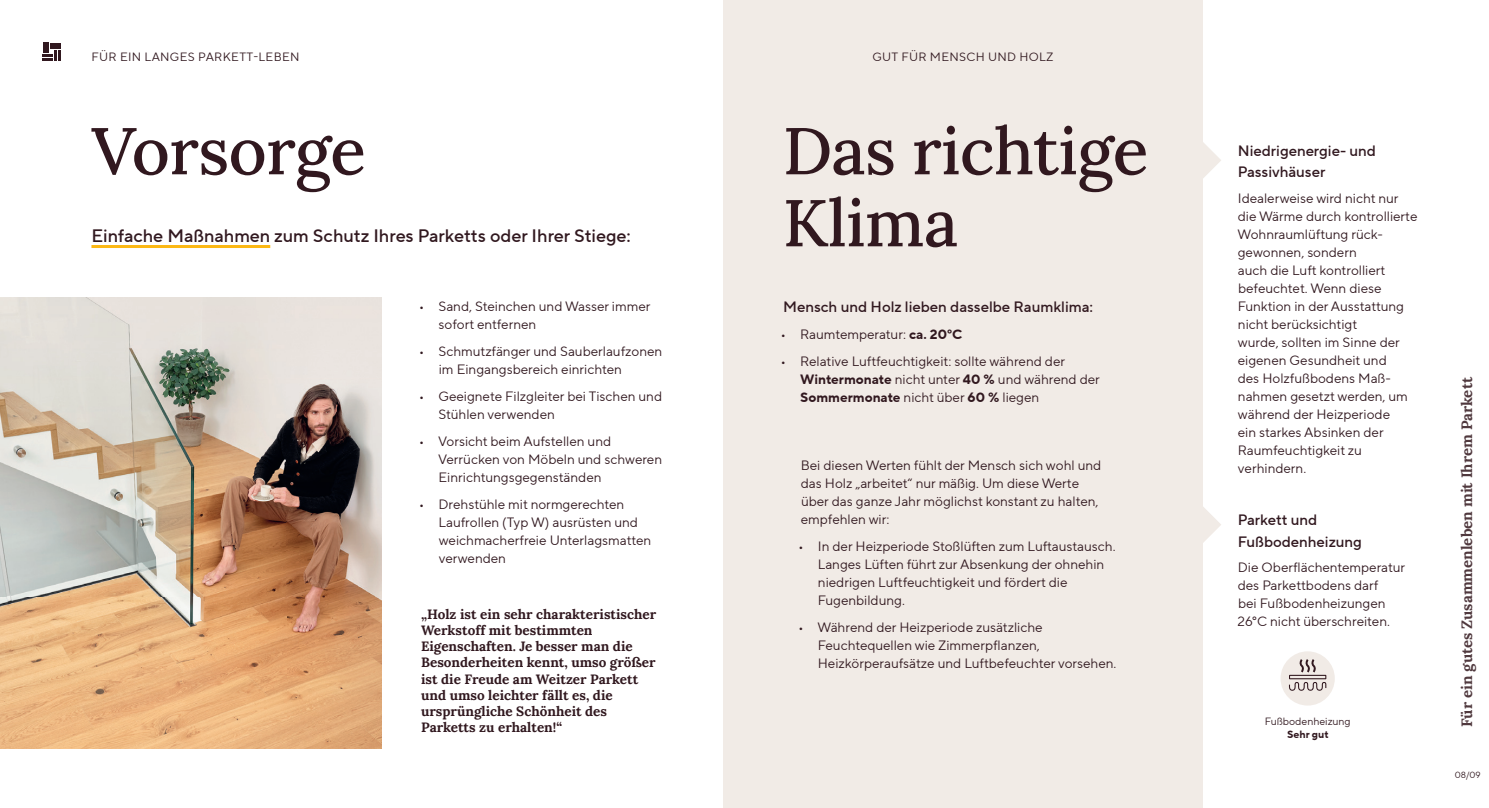
<style>
.page{position:relative;width:1489px;height:808px;background:#fff}
.page>*{position:absolute;margin:0;border:0;box-sizing:border-box;transform-origin:0 0}
.t1{font:500 66px/72px "Lora";letter-spacing:-.01em;color:#31181f}
.t2{font:500 18px "TT Norms Pro";color:#31181f}
.t3{font:500 15px/21.6px "TT Norms Pro";color:#31181f}
.t4{font:700 15px "Lora";color:#50393e}
.t5{font:13.5px/18px "TT Norms Pro";color:#31181f}
.t6{font:700 13.5px/16.2px "Lora";color:#31181f}
.t7{font:12px "TT Norms Pro";letter-spacing:.025em;color:#31181f}
.t8{font:10.5px "TT Norms Pro";color:#31181f}
.t9{font:700 10.5px "TT Norms Pro";color:#31181f}
.t10{font:9px "TT Norms Pro";color:#31181f}
.s1{font-weight:700}
</style>
<div class="page">
<div style="left:723px;top:0;width:479px;height:808px;background:#f1ebe6"></div>
<img style="left:0;top:298px;width:381px;height:450px">
<hr style="left:91px;top:245px;width:179px;height:3px;background:#fcb814">
<svg style="left:43px;top:43px;width:18px;height:18px"></svg>
<div style="left:1280px;top:651px;width:54px;height:54px;background:#f1ebe6;border-radius:50%"></div>
<svg style="left:1289px;top:659px;width:37px;height:32px"></svg>
<svg style="left:1202px;top:141px;width:19px;height:38px"></svg>
<svg style="left:1202px;top:506px;width:19px;height:37px"></svg>
<p class="t7" style="left:91px;top:48px;width:209px">FÜR EIN LANGES PARKETT-LEBEN</p>
<p class="t7" style="left:872px;top:48px;width:183px">GUT FÜR MENSCH UND HOLZ</p>
<h1 class="t1" style="left:91px;top:110px;width:276px">Vorsorge</h1>
<h2 class="t2" style="left:91px;top:223px;width:541px">Einfache Maßnahmen zum Schutz Ihres Parketts oder Ihrer Stiege:</h2>
<p class="t5" style="left:438px;top:297px;width:213px;text-indent:-20px">• Sand, Steinchen und Wasser immer sofort entfernen</p>
<p class="t5" style="left:439px;top:342px;width:225px;text-indent:-20px">• Schmutzfänger und Sauberlaufzonen im Eingangsbereich einrichten</p>
<p class="t5" style="left:438px;top:387px;width:225px;text-indent:-20px">• Geeignete Filzgleiter bei Tischen und<br>Stühlen verwenden</p>
<p class="t5" style="left:438px;top:432px;width:225px;text-indent:-19px">• Vorsicht beim Aufstellen und<br>Verrücken von Möbeln und schweren<br>Einrichtungsgegenständen</p>
<p class="t5" style="left:438px;top:495px;width:214px;text-indent:-20px">• Drehstühle mit normgerechten<br>Laufrollen (Typ W) ausrüsten und weichmacherfreie Unterlagsmatten verwenden</p>
<p class="t6" style="left:421px;top:605px;width:236px">„Holz ist ein sehr charakteristischer<br>Werkstoff mit bestimmten<br>Eigenschaften. Je besser man die<br>Besonderheiten kennt, umso größer ist die Freude am Weitzer Parkett und umso leichter fällt es, die ursprüngliche Schönheit des<br>Parketts zu erhalten!“</p>
<h1 class="t1" style="left:782px;top:110px;width:367px">Das richtige<br>Klima</h1>
<p class="t3" style="left:783px;top:296px;width:311px">Mensch und Holz lieben dasselbe Raumklima:</p>
<p class="t5" style="left:780px;top:325px;width:183px">• Raumtemperatur: <span class="s1">ca. 20°C</span></p>
<p class="t5" style="left:800px;top:352px;width:301px;text-indent:-20px">• Relative Luftfeuchtigkeit: sollte während der<br><span class="s1">Wintermonate</span> nicht unter <span class="s1">40 %</span> und während der<br><span class="s1">Sommermonate</span> nicht über <span class="s1">60 %</span> liegen</p>
<p class="t5" style="left:800px;top:456px;width:302px">Bei diesen Werten fühlt der Mensch sich wohl und das Holz „arbeitet“ nur mäßig. Um diese Werte über das ganze Jahr möglichst konstant zu halten, empfehlen wir:</p>
<p class="t5" style="left:817px;top:537px;width:299px;text-indent:-20px">• In der Heizperiode Stoßlüften zum Luftaustausch.<br>Langes Lüften führt zur Absenkung der ohnehin niedrigen Luftfeuchtigkeit und fördert die Fugenbildung.</p>
<p class="t5" style="left:817px;top:618px;width:300px;text-indent:-20px">• Während der Heizperiode zusätzliche<br>Feuchtequellen wie Zimmerpflanzen,<br>Heizkörperaufsätze und Luftbefeuchter vorsehen.</p>
<p class="t3" style="left:1237px;top:140px;width:140px">Niedrigenergie- und<br>Passivhäuser</p>
<p class="t5" style="left:1237px;top:189px;width:181px">Idealerweise wird nicht nur die Wärme durch kontrollierte<br>Wohnraumlüftung rück&shy;gewonnen, sondern<br>auch die Luft kontrolliert befeuchtet. Wenn diese<br>Funktion in der Ausstattung nicht berücksichtigt<br>wurde, sollten im Sinne der eigenen Gesundheit und<br>des Holzfußbodens Maß&shy;nahmen gesetzt werden, um während der Heizperiode<br>ein starkes Absinken der<br>Raumfeuchtigkeit zu verhindern.</p>
<p class="t3" style="left:1237px;top:509px;width:126px">Parkett und<br>Fußbodenheizung</p>
<p class="t5" style="left:1237px;top:558px;width:169px">Die Oberflächentemperatur des Parkettbodens darf<br>bei Fußbodenheizungen<br>26°C nicht überschreiten.</p>
<p class="t8" style="left:1264px;top:714px;width:87px">Fußbodenheizung</p>
<p class="t9" style="left:1286px;top:726px;width:43px">Sehr gut</p>
<p class="t4" style="left:1455px;top:727px;width:352px;rotate:-90deg">Für ein gutes Zusammenleben mit Ihrem Parkett</p>
<p class="t10" style="left:1454px;top:769px;width:27px">08/09</p>
</div>
